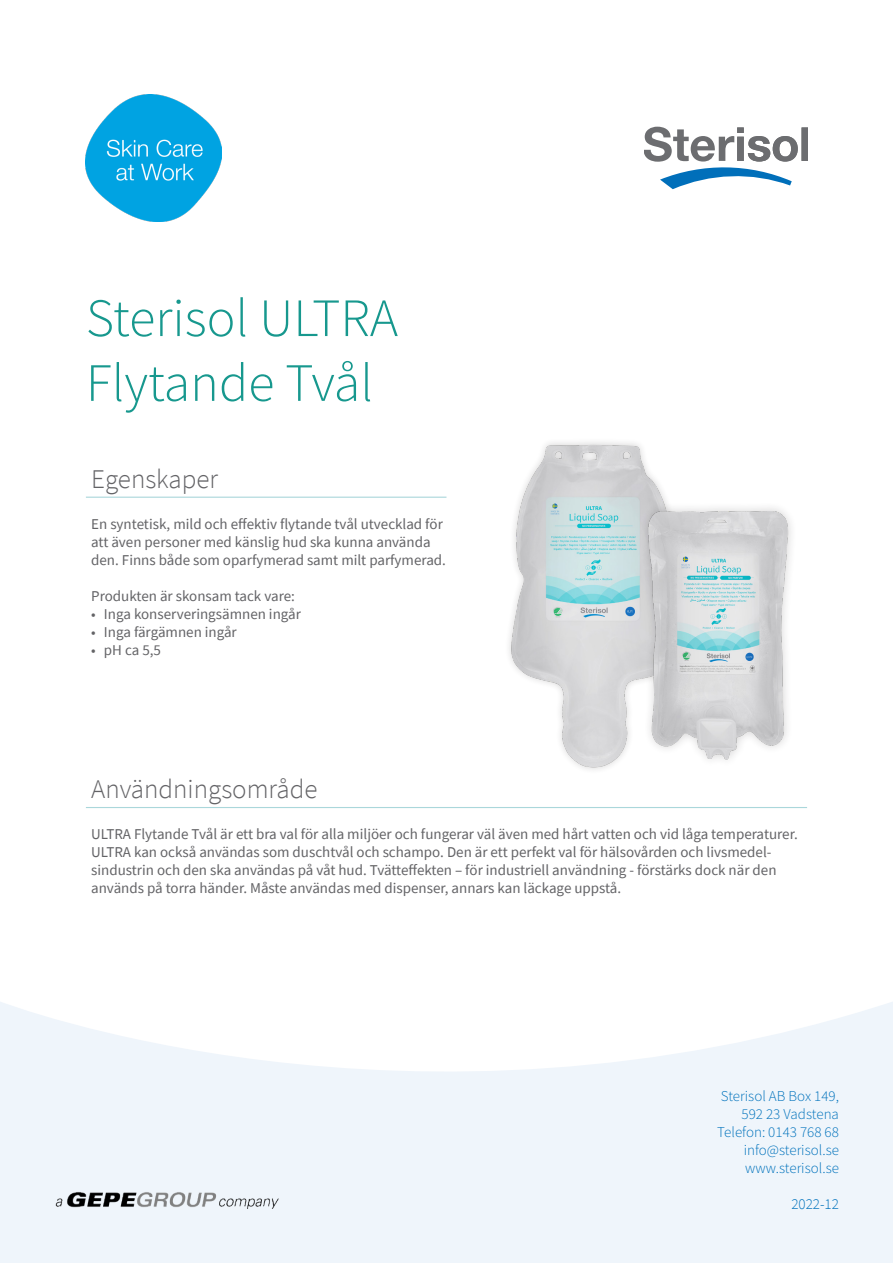
<style>
.page{position:relative;width:893px;height:1263px;background:#fff}
.page>*{position:absolute;margin:0;border:0;box-sizing:border-box;transform-origin:0 0}
.t1{font:300 54px "Source Sans Pro";color:#17988e}
.t2{font:300 27px "Source Sans Pro";color:#636366}
.Brödtext{font:15px/18px "Source Sans Pro";color:#636366}
.t3{font:15px "Source Sans Variable";color:#0072bc}
.t4{font:300 15px "Source Sans Pro";color:#0072bc}
</style>
<div class="page">
<img style="left:86px;top:95px;width:135px;height:127px">
<svg style="left:645px;top:127px;width:153px;height:62px"></svg>
<div style="left:801px;top:127px;width:6px;height:34px;background:#6c6d70"></div>
<svg style="left:0;top:1002px;width:893px;height:261px;fill:#eff5fb"></svg>
<img style="left:54px;top:1191px;width:225px;height:18px">
<hr style="left:86px;top:807px;width:721px;height:1px;background:#aad7db">
<hr style="left:86px;top:497px;width:360px;height:1px;background:#aad7db">
<div style="left:504px;top:438px;width:179px;height:336px;background:#231f20;opacity:.2"></div>
<img style="left:504px;top:444px;width:179px;height:323px">
<div style="left:639px;top:502px;width:158px;height:266px;background:#231f20;opacity:.2"></div>
<img style="left:594px;top:511px;width:203px;height:248px">
<h1 class="t1" style="left:86px;top:285px;width:314px">Sterisol ULTRA</h1>
<h1 class="t1" style="left:86px;top:350px;width:289px">Flytande Tvål</h1>
<h2 class="t2" style="left:91px;top:462px;width:128px">Egenskaper</h2>
<p class="Brödtext" style="left:91px;top:514px;width:356px">En syntetisk, mild och effektiv flytande tvål utvecklad för att även personer med känslig hud ska kunna använda den. Finns både som oparfymerad samt milt parfymerad.</p>
<p class="Brödtext" style="left:91px;top:586px;width:205px">Produkten är skonsam tack vare:</p>
<p class="Brödtext" style="left:91px;top:604px;width:211px">• Inga konserveringsämnen ingår</p>
<p class="Brödtext" style="left:91px;top:622px;width:147px">• Inga färgämnen ingår</p>
<p class="Brödtext" style="left:91px;top:640px;width:71px">• pH ca 5,5</p>
<h2 class="t2" style="left:91px;top:773px;width:228px">Användningsområde</h2>
<p class="Brödtext" style="left:91px;top:825px;width:708px">ULTRA Flytande Tvål är ett bra val för alla miljöer och fungerar väl även med hårt vatten och vid låga temperaturer.<br>ULTRA kan också användas som duschtvål och schampo. Den är ett perfekt val för hälsovården och livsmedel&shy;sindustrin och den ska användas på våt hud. Tvätteffekten – för industriell användning - förstärks dock när den används på torra händer. Måste användas med dispenser, annars kan läckage uppstå.</p>
<p class="t3" style="left:721px;top:1087px;width:120px">Sterisol AB Box 149,</p>
<p class="t3" style="left:741px;top:1105px;width:99px">592 23 Vadstena</p>
<p class="t3" style="left:717px;top:1123px;width:123px">Telefon: 0143 768 68</p>
<p class="t3" style="left:744px;top:1141px;width:97px">info@sterisol.se</p>
<p class="t3" style="left:745px;top:1159px;width:95px">www.sterisol.se</p>
<p class="t4" style="left:791px;top:1195px;width:49px">2022-12</p>
</div>
